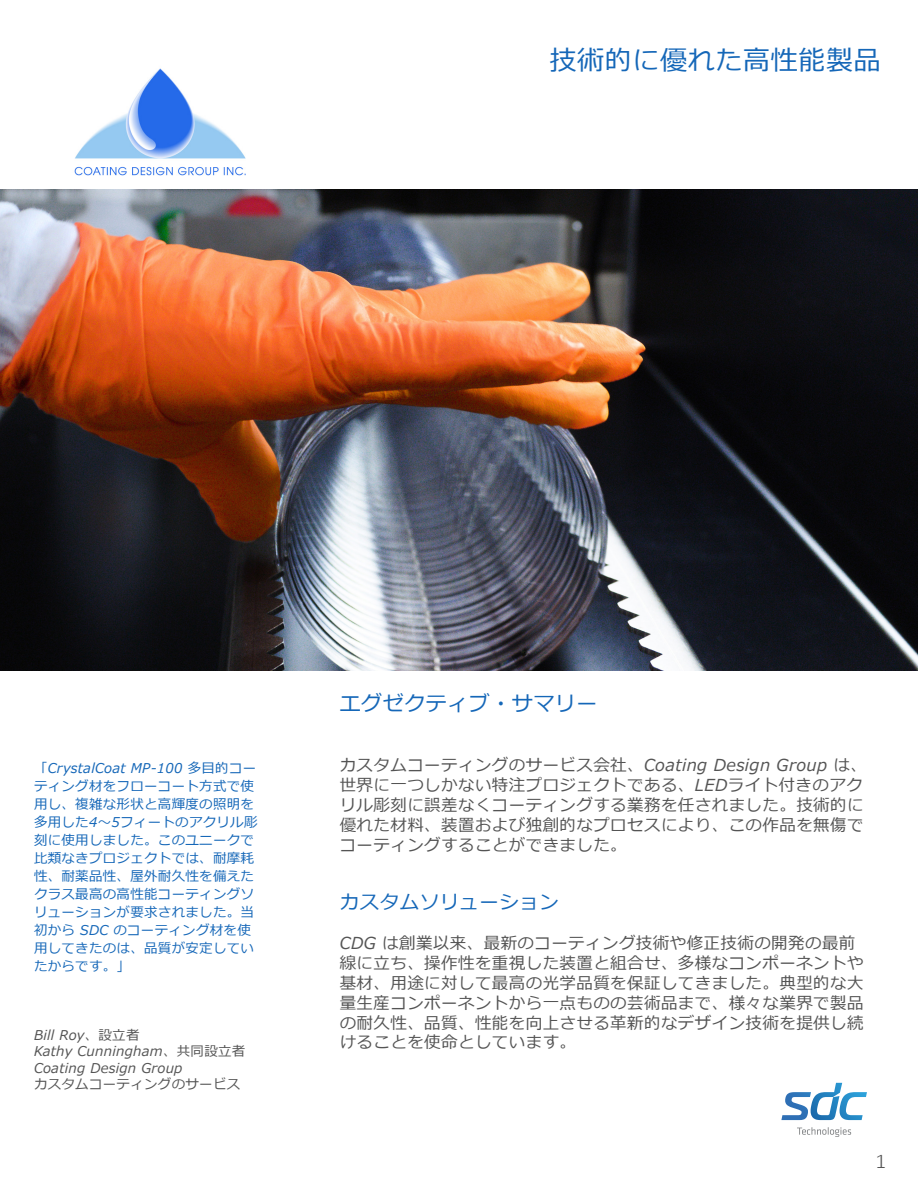
<style>
.page{position:relative;width:918px;height:1188px;background:#fff}
.page>*{position:absolute;margin:0;border:0;box-sizing:border-box;transform-origin:0 0}
.HEADINGS_-_BLUE{font:27px "Meiryo";letter-spacing:.025em;color:#1567b8}
.BODY_TEXT_-_TITLES{font:21px "Meiryo";letter-spacing:.025em;color:#1567b8}
.BODY_TEXT_-_MAIN{font:300 21px "Calibri";color:#545454}
.BODY_TEXT_-_TITLES-2{font:19.5px "Meiryo";letter-spacing:.025em;color:#1567b8}
.BODY_TEXT_-_MAIN-2{font:italic 16.5px/20px "Meiryo";letter-spacing:.025em;color:#545454}
.BODY_TEXT_-_LEFT_QUOTE{font:italic 13.5px/18px "Meiryo";letter-spacing:.02em;color:#1567b8}
.BODY_TEXT_-_LEFT{font:italic 13.5px "Meiryo";letter-spacing:.02em;color:#545454}
</style>
<div class="page">
<svg style="left:781px;top:1083px;width:86px;height:37px"></svg>
<svg style="left:797px;top:1127px;width:54px;height:10px"></svg>
<img style="left:74px;top:68px;width:172px;height:108px">
<img style="left:0;top:189px;width:918px;height:482px">
<p class="HEADINGS_-_BLUE" style="left:549px;top:41px;width:333px">技術的に優れた高性能製品</p>
<p class="BODY_TEXT_-_LEFT_QUOTE" style="left:34px;top:760px;width:225px">「CrystalCoat MP-100 多目的コーティング材をフローコート方式で使用し、複雑な形状と高輝度の照明を多用した4～5フィートのアクリル彫刻に使用しました。このユニークで比類なきプロジェクトでは、耐摩耗性、耐薬品性、屋外耐久性を備えたクラス最高の高性能コーティングソリューションが要求されました。当初から SDC のコーティング材を使用してきたのは、品質が安定していたからです。」</p>
<p class="BODY_TEXT_-_LEFT" style="left:34px;top:1025px;width:107px">Bill Roy、設立者</p>
<p class="BODY_TEXT_-_LEFT" style="left:34px;top:1042px;width:213px">Kathy Cunningham、共同設立者</p>
<p class="BODY_TEXT_-_LEFT" style="left:34px;top:1058px;width:150px">Coating Design Group</p>
<p class="BODY_TEXT_-_LEFT" style="left:34px;top:1075px;width:208px">カスタムコーティングのサービス</p>
<p class="BODY_TEXT_-_TITLES" style="left:340px;top:689px;width:259px">エグゼクティブ・サマリー</p>
<p class="BODY_TEXT_-_MAIN-2" style="left:340px;top:756px;width:529px">カスタムコーティングのサービス会社、Coating Design Group は、世界に一つしかない特注プロジェクトである、LEDライト付きのアクリル彫刻に誤差なくコーティングする業務を任されました。技術的に優れた材料、装置および独創的なプロセスにより、この作品を無傷でコーティングすることができました。</p>
<p class="BODY_TEXT_-_TITLES-2" style="left:340px;top:888px;width:221px">カスタムソリューション</p>
<p class="BODY_TEXT_-_MAIN-2" style="left:340px;top:934px;width:525px">CDG は創業以来、最新のコーティング技術や修正技術の開発の最前線に立ち、操作性を重視した装置と組合せ、多様なコンポーネントや基材、用途に対して最高の光学品質を保証してきました。典型的な大量生産コンポーネントから一点ものの芸術品まで、様々な業界で製品の耐久性、品質、性能を向上させる革新的なデザイン技術を提供し続けることを使命としています。</p>
<p class="BODY_TEXT_-_MAIN" style="left:875px;top:1148px;width:12px">1</p>
</div>
